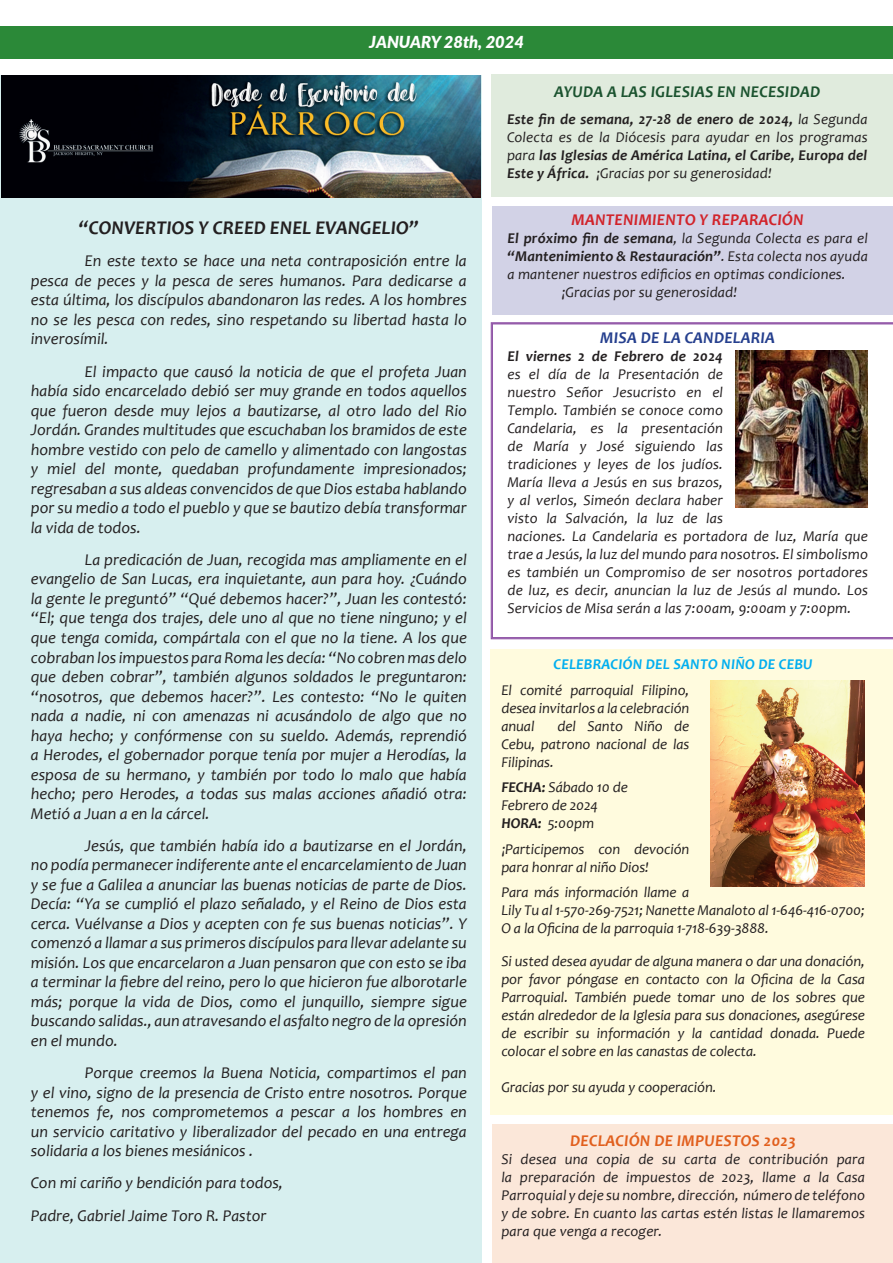
<style>
.page{position:relative;width:893px;height:1263px;background:#fff}
.page>*{position:absolute;margin:0;border:0;box-sizing:border-box;transform-origin:0 0}
.t1{font:italic 700 19.5px "Candara";color:#231f20}
.t2{font:italic 16.5px/19.5px "Candara";color:#231f20;text-align:justify}
.t3{font:italic 700 16.5px "Candara";letter-spacing:.01em;color:#1b532f}
.t4{font:italic 700 16.5px "Candara";letter-spacing:.01em;color:#d1232a}
.t5{font:italic 700 16.5px "Candara";letter-spacing:.01em;color:#e15f1d}
.t6{font:italic 700 16.5px "Candara";letter-spacing:.01em;color:#253f8e}
.t7{font:italic 900 16.5px "Lato";color:#fff}
.t8{font:italic 15px/18px "Candara";letter-spacing:.01em;color:#231f20}
.t9{font:italic 700 15px/18px "Candara";letter-spacing:.01em;color:#231f20;text-align:justify}
.t10{font:italic 700 15px "Candara";letter-spacing:.01em;color:#00aeef}
.s1{font-weight:400}
.s2{font-weight:700}
</style>
<div class="page">
<div style="left:0;top:26px;width:893px;height:33px;background:#2b8938"></div>
<div style="left:0;top:75px;width:482px;height:1188px;background:#d7efef"></div>
<img style="left:2px;top:75px;width:478px;height:122px">
<div style="left:492px;top:206px;width:401px;height:109px;background:#d2d2e6"></div>
<svg style="left:492px;top:324px;width:401px;height:314px"></svg>
<div style="left:492px;top:1124px;width:401px;height:139px;background:#fbe7d9"></div>
<div style="left:491px;top:74px;width:402px;height:123px;background:#e0ebdd"></div>
<div style="left:490px;top:649px;width:403px;height:466px;background:#fffbde"></div>
<img style="left:711px;top:680px;width:154px;height:206px">
<img style="left:736px;top:351px;width:132px;height:156px">
<p class="t7" style="left:369px;top:30px;width:156px">JANUARY 28th, 2024</p>
<p class="t1" style="left:79px;top:216px;width:341px">“CONVERTIOS Y CREED ENEL EVANGELIO”</p>
<p class="t2" style="left:31px;top:251px;width:438px;text-indent:54px">En este texto se hace una neta contraposición entre la pesca de peces y la pesca de seres humanos. Para dedicarse a esta última, los discípulos abandonaron las redes. A los hombres no se les pesca con redes, sino respetando su libertad hasta lo inverosímil.</p>
<p class="t2" style="left:31px;top:361px;width:438px;text-indent:54px">El impacto que causó la noticia de que el profeta Juan había sido encarcelado debió ser muy grande en todos aquellos que fueron desde muy lejos a bautizarse, al otro lado del Rio Jordán. Grandes multitudes que escuchaban los bramidos de este hombre vestido con pelo de camello y alimentado con langostas y miel del monte, quedaban profundamente impresionados; regresaban a sus aldeas convencidos de que Dios estaba hablando por su medio a todo el pueblo y que se bautizo debía transformar la vida de todos.</p>
<p class="t2" style="left:31px;top:550px;width:438px;text-indent:54px">La predicación de Juan, recogida mas ampliamente en el evangelio de San Lucas, era inquietante, aun para hoy. ¿Cuándo la gente le preguntó” “Qué debemos hacer?”, Juan les contestó: “El; que tenga dos trajes, dele uno al que no tiene ninguno; y el que tenga comida, compártala con el que no la tiene. A los que cobraban los impuestos para Roma les decía: “No cobren mas delo que deben cobrar”, también algunos soldados le preguntaron: “nosotros, que debemos hacer?”. Les contesto: “No le quiten nada a nadie, ni con amenazas ni acusándolo de algo que no haya hecho; y confórmense con su sueldo. Además, reprendió a Herodes, el gobernador porque tenía por mujer a Herodías, la esposa de su hermano, y también por todo lo malo que había hecho; pero Herodes, a todas sus malas acciones añadió otra:<br>Metió a Juan a en la cárcel.</p>
<p class="t2" style="left:31px;top:835px;width:438px;text-indent:54px">Jesús, que también había ido a bautizarse en el Jordán, no podía permanecer indiferente ante el encarcelamiento de Juan y se fue a Galilea a anunciar las buenas noticias de parte de Dios.<br>Decía: “Ya se cumplió el plazo señalado, y el Reino de Dios esta cerca. Vuélvanse a Dios y acepten con fe sus buenas noticias”. Y comenzó a llamar a sus primeros discípulos para llevar adelante su misión. Los que encarcelaron a Juan pensaron que con esto se iba a terminar la fiebre del reino, pero lo que hicieron fue alborotarle más; porque la vida de Dios, como el junquillo, siempre sigue buscando salidas., aun atravesando el asfalto negro de la opresión en el mundo.</p>
<p class="t2" style="left:31px;top:1063px;width:438px;text-indent:54px">Porque creemos la Buena Noticia, compartimos el pan y el vino, signo de la presencia de Cristo entre nosotros. Porque tenemos fe, nos comprometemos a pescar a los hombres en un servicio caritativo y liberalizador del pecado en una entrega solidaria a los bienes mesiánicos .</p>
<p class="t2" style="left:31px;top:1167px;width:254px;line-height:32.2px">Con mi cariño y bendición para todos,<br>Padre, Gabriel Jaime Toro R. Pastor</p>
<p class="t3" style="left:554px;top:82px;width:267px">AYUDA A LAS IGLESIAS EN NECESIDAD</p>
<p class="t9" style="left:507px;top:110px;width:362px">Este fin de semana, 27-28 de enero de 2024, <span class="s1">la Segunda Colecta es de la Diócesis para ayudar en los programas para</span> las Iglesias de América Latina, el Caribe, Europa del Este y África. <span class="s1">¡Gracias por su generosidad!</span></p>
<p class="t4" style="left:572px;top:210px;width:234px">MANTENIMIENTO Y REPARACIÓN</p>
<p class="t8" style="left:507px;top:229px;width:362px"><span class="s2">El próximo fin de semana</span>, la Segunda Colecta es para el</p>
<p class="t9" style="left:507px;top:247px;width:362px">“Mantenimiento &amp; Restauración”<span class="s1">. Esta colecta nos ayuda</span></p>
<p class="t8" style="left:507px;top:265px;width:340px">a mantener nuestros edificios en optimas condiciones.</p>
<p class="t8" style="left:561px;top:283px;width:177px">¡Gracias por su generosidad!</p>
<p class="t6" style="left:600px;top:327px;width:176px">MISA DE LA CANDELARIA</p>
<p class="t9" style="left:507px;top:347px;width:217px">El viernes 2 de Febrero de 2024</p>
<p class="t8" style="left:507px;top:365px;width:362px">es el día de la Presentación de<br>nuestro Señor Jesucristo en el<br>Templo. También se conoce como<br>Candelaria, es la presentación<br>de María y José siguiendo las<br>tradiciones y leyes de los judíos.<br>María lleva a Jesús en sus brazos,<br>y al verlos, Simeón declara haber<br>visto la Salvación, la luz de las<br>naciones. La Candelaria es portadora de luz, María que trae a Jesús, la luz del mundo para nosotros. El simbolismo es también un Compromiso de ser nosotros portadores de luz, es decir, anuncian la luz de Jesús al mundo. Los Servicios de Misa serán a las 7:00am, 9:00am y 7:00pm.</p>
<p class="t10" style="left:554px;top:655px;width:261px">CELEBRACIÓN DEL SANTO NIÑO DE CEBU</p>
<p class="t8" style="left:501px;top:681px;width:190px;text-align:justify">El comité parroquial Filipino, desea invitarlos a la celebración anual</p>
<p class="t8" style="left:501px;top:717px;width:190px;text-align:justify;text-indent:56px">del Santo Niño de Cebu, patrono nacional de las Filipinas.</p>
<p class="t8" style="left:501px;top:778px;width:128px"><span class="s2">FECHA:</span> Sábado 10 de<br>Febrero de 2024<br><span class="s2">HORA:</span> 5:00pm</p>
<p class="t8" style="left:501px;top:840px;width:190px">¡Participemos con devoción para honrar al niño Dios!</p>
<p class="t8" style="left:501px;top:883px;width:365px">Para más información llame a<br>Lily Tu al 1-570-269-7521; Nanette Manaloto al 1-646-416-0700;<br>O a la Oficina de la parroquia 1-718-639-3888.</p>
<p class="t8" style="left:501px;top:952px;width:365px;text-align:justify">Si usted desea ayudar de alguna manera o dar una donación, por favor póngase en contacto con la Oficina de la Casa Parroquial. También puede tomar uno de los sobres que están alrededor de la Iglesia para sus donaciones, asegúrese de escribir su información y la cantidad donada. Puede colocar el sobre en las canastas de colecta.</p>
<p class="t8" style="left:501px;top:1078px;width:217px">Gracias por su ayuda y cooperación.</p>
<p class="t5" style="left:570px;top:1130px;width:227px">DECLACIÓN DE IMPUESTOS 2023</p>
<p class="t8" style="left:501px;top:1150px;width:365px;text-align:justify">Si desea una copia de su carta de contribución para la preparación de impuestos de 2023, llame a la Casa Parroquial y deje su nombre, dirección, número de teléfono y de sobre. En cuanto las cartas estén listas le llamaremos para que venga a recoger.</p>
</div>
